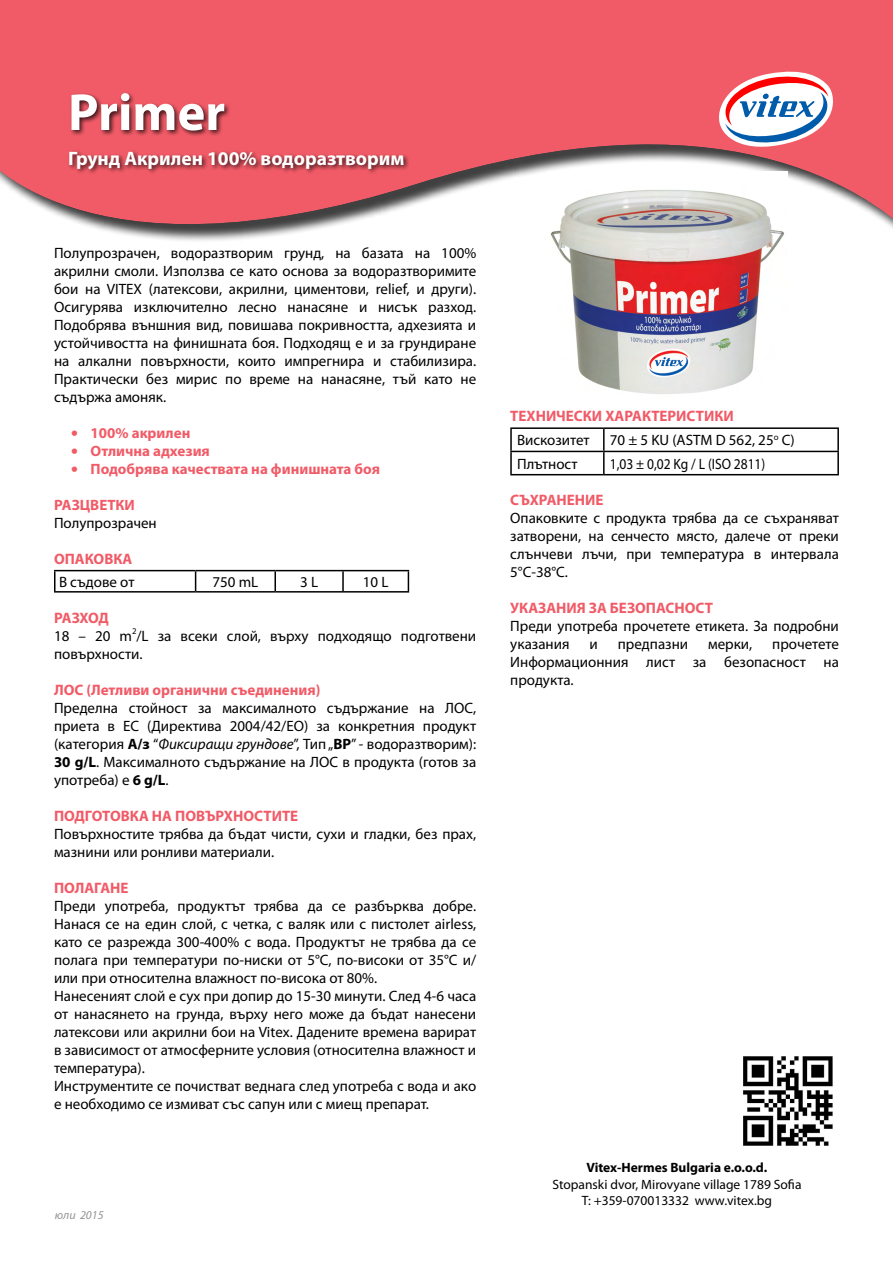
<style>
.page{position:relative;width:893px;height:1263px;background:#fff}
.page>*{position:absolute;margin:0;border:0;box-sizing:border-box;transform-origin:0 0}
.t1{font:700 52.5px "Myriad Pro";color:#fff}
.t2{font:700 19.5px "Myriad Pro";color:#fff}
.t3{font:700 15.15px "Myriad Pro";color:#f15b67}
.t4{font:15px/18px "Myriad Pro";color:#000;text-align:justify}
.t5{font:700 15px "Myriad Pro";color:#f15b67}
.t6{font:15px "Myriad Pro";color:#000;scale:.9 1}
.t7{font:13.5px/16.2px "Myriad Pro";color:#000;text-align:center}
.t8{font:700 13.5px "Myriad Pro";color:#000}
.t9{font:italic 12px "Myriad Pro";color:#939598}
.s1{font-family:"Calibri"}
.s2{font-weight:700}
.s3{font-style:italic}
</style>
<div class="page">
<img style="left:743px;top:1056px;width:90px;height:90px">
<div style="left:0;top:0;width:893px;height:251px;background:#000;opacity:.75"></div>
<div style="left:0;top:0;width:893px;height:234px;background:#000;opacity:.75"></div>
<svg style="left:716px;top:67px;width:123px;height:88px"></svg>
<svg style="left:762px;top:93px;width:7px;height:6px"></svg>
<hr style="left:54px;top:570px;width:142px;height:1px;background:#000">
<hr style="left:54px;top:571px;width:2px;height:20px;background:#000">
<hr style="left:196px;top:570px;width:79px;height:1px;background:#000">
<svg style="left:195px;top:571px;width:1px;height:20px"></svg>
<hr style="left:275px;top:570px;width:68px;height:1px;background:#000">
<hr style="left:274px;top:571px;width:2px;height:20px;background:#000">
<hr style="left:343px;top:570px;width:66px;height:1px;background:#000">
<hr style="left:342px;top:571px;width:2px;height:20px;background:#000">
<svg style="left:408px;top:571px;width:1px;height:20px"></svg>
<hr style="left:54px;top:591px;width:142px;height:2px;background:#000">
<hr style="left:196px;top:591px;width:79px;height:2px;background:#000">
<hr style="left:275px;top:591px;width:68px;height:2px;background:#000">
<hr style="left:343px;top:591px;width:66px;height:2px;background:#000">
<hr style="left:510px;top:427px;width:94px;height:2px;background:#000">
<hr style="left:510px;top:429px;width:2px;height:22px;background:#000">
<hr style="left:604px;top:427px;width:235px;height:2px;background:#000">
<hr style="left:603px;top:429px;width:2px;height:22px;background:#000">
<hr style="left:837px;top:429px;width:2px;height:22px;background:#000">
<hr style="left:510px;top:451px;width:94px;height:1px;background:#000">
<hr style="left:510px;top:452px;width:2px;height:22px;background:#000">
<hr style="left:604px;top:451px;width:235px;height:1px;background:#000">
<hr style="left:603px;top:452px;width:2px;height:22px;background:#000">
<hr style="left:837px;top:452px;width:2px;height:22px;background:#000">
<hr style="left:510px;top:474px;width:94px;height:1px;background:#000">
<hr style="left:604px;top:474px;width:235px;height:1px;background:#000">
<div style="left:67px;top:91px;width:343px;height:84px;background:#000;opacity:.75"></div>
<img style="left:547px;top:172px;width:240px;height:222px">
<h1 class="t1" style="left:68px;top:78px;width:159px">Primer</h1>
<h2 class="t2" style="left:68px;top:145px;width:338px">Грунд Акрилен 100% водоразтворим</h2>
<p class="t4" style="left:54px;top:244px;width:424px">Полупрозрачен, водоразтворим грунд, на базата на 100% акрилни смоли. Използва се като основа за водоразтворимите бои на VITEX (латексови, акрилни, циментови, relief, и други).<br>Осигурява изключително лесно нанасяне и нисък разход.<br>Подобрява външния вид, повишава покривността, адхезията и устойчивостта на финишната боя. Подходящ е и за грундиране на алкални повърхности, които импрегнира и стабилизира.<br>Практически без мирис по време на нанасяне, тъй като не съдържа амоняк.</p>
<p class="t5" style="left:71px;top:423px;width:121px"><span class="s1">•</span> 100% акрилен</p>
<p class="t5" style="left:71px;top:441px;width:140px"><span class="s1">•</span> Отлична адхезия</p>
<p class="t5" style="left:71px;top:459px;width:311px"><span class="s1">•</span> Подобрява качествата на финишната боя</p>
<p class="t5" style="left:54px;top:495px;width:82px">РАЗЦВЕТКИ</p>
<p class="t4" style="left:54px;top:514px;width:104px">Полупрозрачен</p>
<p class="t3" style="left:54px;top:549px;width:80px">ОПАКОВКА</p>
<p class="t4" style="left:59px;top:573px;width:77px">В съдове от</p>
<p class="t4" style="left:212px;top:573px;width:47px">750 mL</p>
<p class="t4" style="left:300px;top:573px;width:19px">3 L</p>
<p class="t4" style="left:363px;top:573px;width:27px">10 L</p>
<p class="t3" style="left:54px;top:608px;width:56px">РАЗХОД</p>
<p class="t4" style="left:54px;top:626px;width:424px">18 – 20 m<sup>2</sup>/L за всеки слой, върху подходящо подготвени повърхности.</p>
<p class="t3" style="left:54px;top:680px;width:268px">ЛОС (Летливи органични съединения)</p>
<p class="t4" style="left:54px;top:698px;width:424px">Пределна стойност за максималното съдържание на ЛОС, приета в ЕС (Директива 2004/42/ЕО) за конкретния продукт (категория <span class="s2">А/з</span> “<span class="s3">Фиксиращи грундове</span>”, Тип „<span class="s2">ВР</span>” - водоразтворим):<br><span class="s2">30 g/L</span>. Максималното съдържание на ЛОС в продукта (готов за употреба) е <span class="s2">6 g/L</span>.</p>
<p class="t3" style="left:54px;top:806px;width:246px">ПОДГОТОВКА НА ПОВЪРХНОСТИТЕ</p>
<p class="t4" style="left:54px;top:824px;width:424px">Повърхностите трябва да бъдат чисти, сухи и гладки, без прах, мазнини или ронливи материали.</p>
<p class="t3" style="left:54px;top:878px;width:76px">ПОЛАГАНЕ</p>
<p class="t4" style="left:54px;top:896px;width:424px;text-align:left">Преди употреба, продуктът трябва да се разбърква добре.<br>Нанася се на един слой, с четка, с валяк или с пистолет airless, като се разрежда 300-400% с вода. Продуктът не трябва да се полага при температури по-ниски от 5°С, по-високи от 35°С и/ или при относителна влажност по-висока от 80%.<br>Нанесеният слой е сух при допир до 15-30 минути. След 4-6 часа от нанасянето на грунда, върху него може да бъдат нанесени латексови или акрилни бои на Vitex. Дадените времена варират в зависимост от атмосферните условия (относителна влажност и температура).<br>Инструментите се почистват веднага след употреба с вода и ако е необходимо се измиват със сапун или с миещ препарат.</p>
<p class="t9" style="left:55px;top:1208px;width:50px">юли 2015</p>
<p class="t3" style="left:510px;top:406px;width:225px">ТЕХНИЧЕСКИ ХАРАКТЕРИСТИКИ</p>
<p class="t4" style="left:517px;top:431px;width:74px">Вискозитет</p>
<p class="t4" style="left:610px;top:431px;width:187px">70 ± 5 KU (ASTM D 562, 25<sup>ο</sup> C)</p>
<p class="t4" style="left:517px;top:454px;width:62px">Плътност</p>
<p class="t6" style="left:610px;top:454px;width:174px">1,03 ± 0,02 Kg / L (ISO 2811)</p>
<p class="t3" style="left:510px;top:490px;width:95px">СЪХРАНЕНИЕ</p>
<p class="t4" style="left:510px;top:509px;width:330px">Опаковките с продукта трябва да се съхраняват затворени, на сенчесто място, далече от преки слънчеви лъчи, при температура в интервала 5°C-38°C.</p>
<p class="t3" style="left:510px;top:598px;width:204px">УКАЗАНИЯ ЗА БЕЗОПАСНОСТ</p>
<p class="t4" style="left:510px;top:617px;width:330px">Преди употреба прочетете етикета. За подробни указания</p>
<p class="t4" style="left:510px;top:635px;width:330px;text-indent:262px">прочетете Информационния лист за безопасност на продукта.</p>
<p class="t4" style="left:589px;top:635px;width:10px">и</p>
<p class="t4" style="left:618px;top:635px;width:72px">предпазни</p>
<p class="t4" style="left:708px;top:635px;width:46px">мерки,</p>
<p class="t8" style="left:586px;top:1159px;width:182px">Vitex-Hermes Bulgaria e.o.o.d.</p>
<p class="t7" style="left:552px;top:1176px;width:251px">Stopanski dvor, Mirovyane village 1789 Sofia<br>T: +359-070013332 www.vitex.bg</p>
</div>
